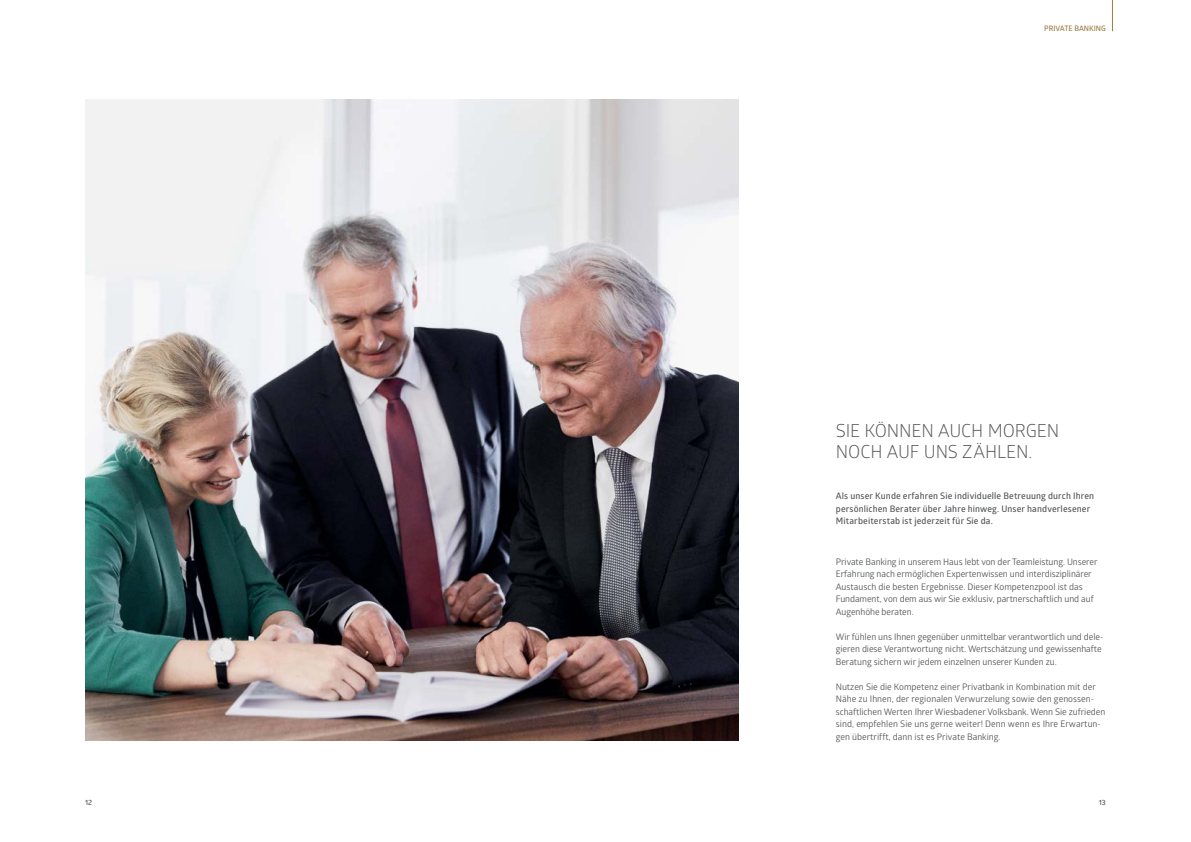
<style>
.page{position:relative;width:1191px;height:842px;background:#fff}
.page>*{position:absolute;margin:0;border:0;box-sizing:border-box;transform-origin:0 0}
.t1{font:18px/21.6px "Glober";letter-spacing:-.01em;color:#555759}
.t2{font:9px/12.5px "Glober";letter-spacing:-.005em;color:#555759}
.t3{font:600 9px/12.5px "Glober";letter-spacing:.015em;color:#555759}
.t4{font:600 7.5px "Glober";color:#987c46}
.t5{font:600 7.5px "Glober";color:#555759}
</style>
<div class="page">
<img style="left:85px;top:99px;width:653px;height:641px">
<hr style="left:1112px;top:0;width:1px;height:31px;background:#987c46">
<p class="t5" style="left:85px;top:797px;width:9px">12</p>
<p class="t4" style="left:1044px;top:23px;width:63px">PRIVATE BANKING</p>
<h1 class="t1" style="left:836px;top:419px;width:225px">SIE KÖNNEN AUCH MORGEN<br>NOCH AUF UNS ZÄHLEN.</h1>
<p class="t3" style="left:836px;top:489px;width:260px">Als unser Kunde erfahren Sie individuelle Betreuung durch Ihren persönlichen Berater über Jahre hinweg. Unser handverlesener<br>Mitarbeiterstab ist jederzeit für Sie da.</p>
<p class="t2" style="left:836px;top:555px;width:263px">Private Banking in unserem Haus lebt von der Teamleistung. Unserer Erfahrung nach ermöglichen Expertenwissen und interdisziplinärer Austausch die besten Ergebnisse. Dieser Kompetenzpool ist das Fundament, von dem aus wir Sie exklusiv, partnerschaftlich und auf Augenhöhe beraten.</p>
<p class="t2" style="left:836px;top:630px;width:269px">Wir fühlen uns Ihnen gegenüber unmittelbar verantwortlich und dele&shy;gieren diese Verantwortung nicht. Wertschätzung und gewissenhafte<br>Beratung sichern wir jedem einzelnen unserer Kunden zu.</p>
<p class="t2" style="left:836px;top:680px;width:271px">Nutzen Sie die Kompetenz einer Privatbank in Kombination mit der Nähe zu Ihnen, der regionalen Verwurzelung sowie den genossen&shy;schaftlichen Werten Ihrer Wiesbadener Volksbank. Wenn Sie zufrieden sind, empfehlen Sie uns gerne weiter! Denn wenn es Ihre Erwartun&shy;gen übertrifft, dann ist es Private Banking.</p>
<p class="t5" style="left:1098px;top:797px;width:9px">13</p>
</div>
